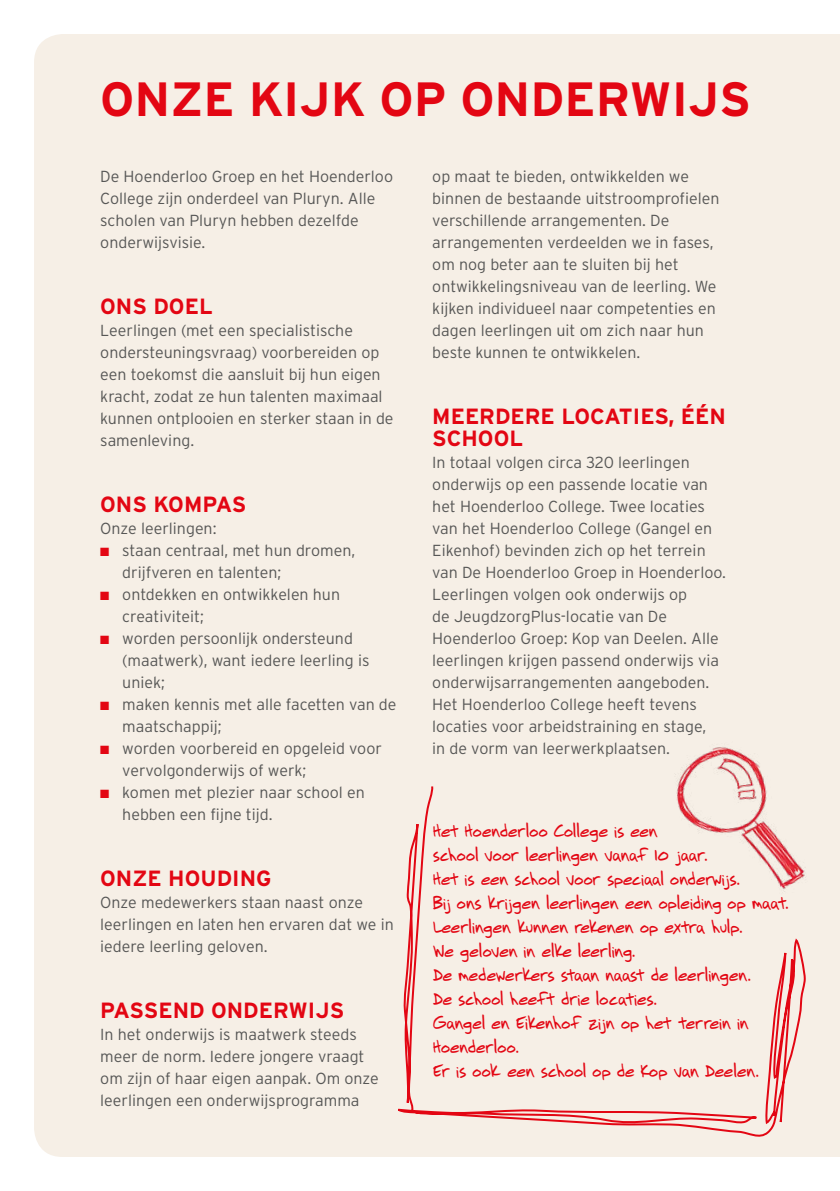
<style>
.page{position:relative;width:840px;height:1191px;background:#fff}
.page>*{position:absolute;margin:0;border:0;box-sizing:border-box;transform-origin:0 0}
.t1{font:700 48px "Interstate";color:#e30613}
.t2{font:700 22px/22px "Interstate";color:#e30613}
.t3{font:18px/24px "Printhouse";letter-spacing:-.025em;color:#e30613}
.t4{font:300 16px/22px "Interstate";color:#575756}
.s1{color:#e30613}
</style>
<div class="page">
<div style="left:34px;top:34px;width:805px;height:1123px;background:#f6efe6"></div>
<div style="left:370px;top:437px;width:436px;height:720px;background:#f6efe6"></div>
<img style="left:660px;top:733px;width:149px;height:177px">
<h1 class="t1" style="left:100px;top:72px;width:652px">ONZE KIJK OP ONDERWIJS</h1>
<p class="t4" style="left:100px;top:165px;width:294px">De Hoenderloo Groep en het Hoenderloo<br>College zijn onderdeel van Pluryn. Alle scholen van Pluryn hebben dezelfde onderwijsvisie.</p>
<h2 class="t2" style="left:100px;top:295px;width:114px">ONS DOEL</h2>
<p class="t4" style="left:100px;top:319px;width:295px">Leerlingen (met een specialistische ondersteuningsvraag) voorbereiden op een toekomst die aansluit bij hun eigen kracht, zodat ze hun talenten maximaal kunnen ontplooien en sterker staan in de samenleving.</p>
<h2 class="t2" style="left:100px;top:493px;width:147px">ONS KOMPAS</h2>
<p class="t4" style="left:100px;top:517px;width:118px">Onze leerlingen:</p>
<p class="t4" style="left:122px;top:539px;width:234px;text-indent:-22px"><span class="s1">■</span> staan centraal, met hun dromen, drijfveren en talenten;</p>
<p class="t4" style="left:122px;top:583px;width:219px;text-indent:-22px"><span class="s1">■</span> ontdekken en ontwikkelen hun creativiteit;</p>
<p class="t4" style="left:122px;top:627px;width:248px;text-indent:-22px"><span class="s1">■</span> worden persoonlijk ondersteund (maatwerk), want iedere leerling is uniek;</p>
<p class="t4" style="left:122px;top:693px;width:275px;text-indent:-22px"><span class="s1">■</span> maken kennis met alle facetten van de maatschappij;</p>
<p class="t4" style="left:122px;top:737px;width:261px;text-indent:-22px"><span class="s1">■</span> worden voorbereid en opgeleid voor vervolgonderwijs of werk;</p>
<p class="t4" style="left:122px;top:781px;width:244px;text-indent:-22px"><span class="s1">■</span> komen met plezier naar school en hebben een fijne tijd.</p>
<h2 class="t2" style="left:100px;top:867px;width:173px">ONZE HOUDING</h2>
<p class="t4" style="left:100px;top:891px;width:295px">Onze medewerkers staan naast onze leerlingen en laten hen ervaren dat we in iedere leerling geloven.</p>
<h2 class="t2" style="left:100px;top:999px;width:245px">PASSEND ONDERWIJS</h2>
<p class="t4" style="left:100px;top:1023px;width:280px">In het onderwijs is maatwerk steeds meer de norm. Iedere jongere vraagt om zijn of haar eigen aanpak. Om onze leerlingen een onderwijsprogramma</p>
<p class="t4" style="left:432px;top:165px;width:289px">op maat te bieden, ontwikkelden we binnen de bestaande uitstroomprofielen verschillende arrangementen. De arrangementen verdeelden we in fases, om nog beter aan te sluiten bij het ontwikkelingsniveau van de leerling. We kijken individueel naar competenties en dagen leerlingen uit om zich naar hun beste kunnen te ontwikkelen.</p>
<h2 class="t2" style="left:432px;top:405px;width:295px">MEERDERE LOCATIES, ÉÉN<br>SCHOOL</h2>
<p class="t4" style="left:432px;top:451px;width:295px">In totaal volgen circa 320 leerlingen onderwijs op een passende locatie van het Hoenderloo College. Twee locaties van het Hoenderloo College (Gangel en Eikenhof) bevinden zich op het terrein van De Hoenderloo Groep in Hoenderloo.<br>Leerlingen volgen ook onderwijs op<br>de JeugdzorgPlus-locatie van De Hoenderloo Groep: Kop van Deelen. Alle leerlingen krijgen passend onderwijs via onderwijsarrangementen aangeboden.<br>Het Hoenderloo College heeft tevens locaties voor arbeidstraining en stage,<br>in de vorm van leerwerkplaatsen.</p>
<p class="t3" style="left:432px;top:818px;width:357px">Het Hoenderloo College is een<br>school voor leerlingen vanaf 10 jaar.<br>Het is een school voor speciaal onderwijs.<br>Bij ons krijgen leerlingen een opleiding op maat.<br>Leerlingen kunnen rekenen op extra hulp.<br>We geloven in elke leerling.<br>De medewerkers staan naast de leerlingen.<br>De school heeft drie locaties.<br>Gangel en Eikenhof zijn op het terrein in Hoenderloo.<br>Er is ook een school op de Kop van Deelen.</p>
</div>
